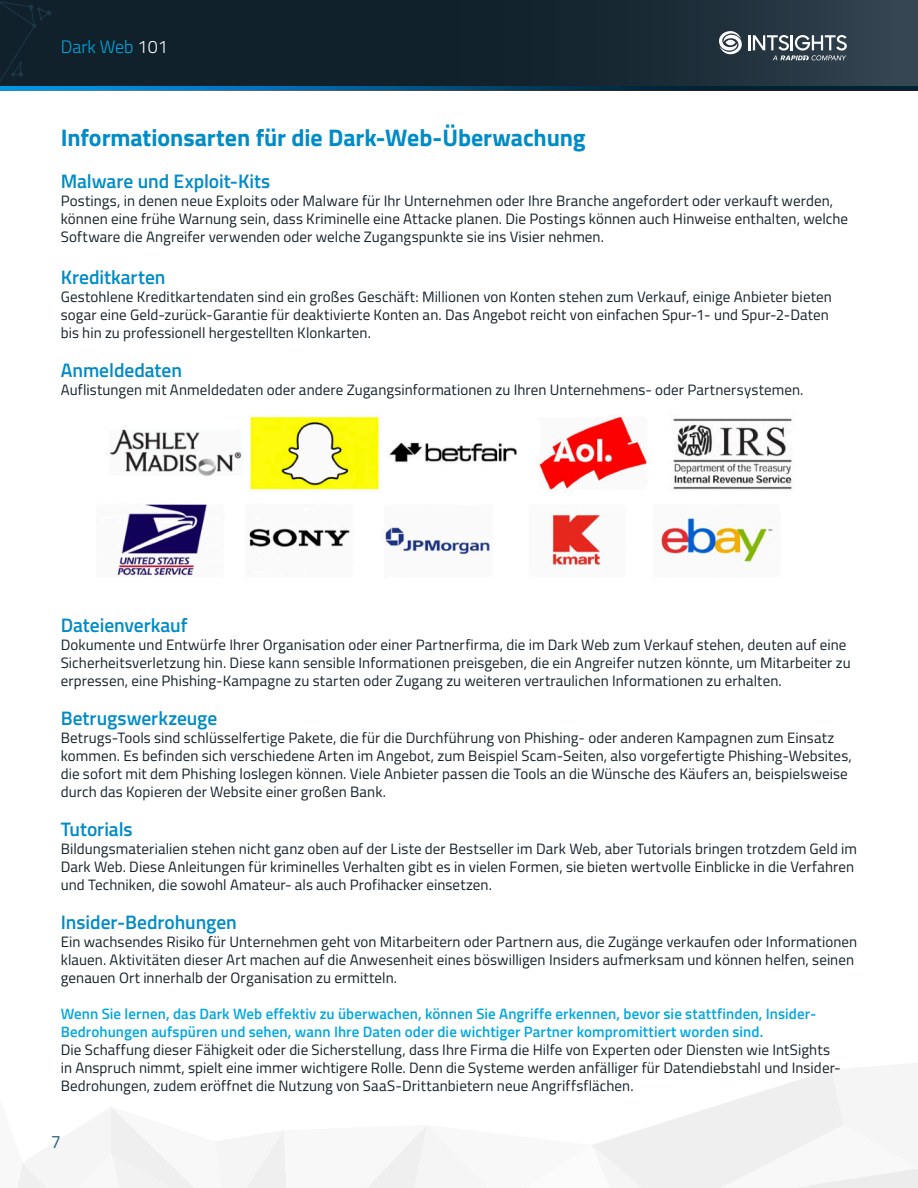
<style>
.page{position:relative;width:918px;height:1188px;background:#fff}
.page>*{position:absolute;margin:0;border:0;box-sizing:border-box;transform-origin:0 0}
.Body{font:700 24px "Titillium Web";letter-spacing:-.005em;color:#008cc7}
.Body-2{font:600 19.5px "Titillium Web";color:#008cc7}
.t1{font:300 18px "Titillium Web";color:#00a8e2}
.t2{font:18px "Titillium Web";color:#316481}
.Body-3{font:15px/18px "Titillium Web";letter-spacing:.005em;color:#15212a}
.Body-4{font:600 15px/18px "Titillium Web";letter-spacing:.005em;color:#00a8e2}
.s1{color:#fff}
</style>
<div class="page">
<div style="left:0;top:0;width:918px;height:87px;background:linear-gradient(to right,#05161f,#2a3a46)"></div>
<hr style="left:0;top:87px;width:918px;height:3px;background:#008cc7">
<svg style="left:0;top:1px;width:52px;height:85px;background:#10222c"></svg>
<hr style="left:748px;top:35px;width:3px;height:15px;background:#fff">
<svg style="left:719px;top:31px;width:23px;height:23px"></svg>
<svg style="left:753px;top:35px;width:94px;height:25px"></svg>
<svg style="left:17px;top:1070px;width:901px;height:118px"></svg>
<img style="left:109px;top:415px;width:683px;height:161px">
<p class="t1" style="left:61px;top:34px;width:109px">Dark Web <span class="s1">101</span></p>
<p class="Body" style="left:61px;top:119px;width:526px">Informationsarten für die Dark-Web-Überwachung</p>
<p class="Body-2" style="left:61px;top:166px;width:211px">Malware und Exploit-Kits</p>
<p class="Body-3" style="left:61px;top:191px;width:789px">Postings, in denen neue Exploits oder Malware für Ihr Unternehmen oder Ihre Branche angefordert oder verkauft werden, können eine frühe Warnung sein, dass Kriminelle eine Attacke planen. Die Postings können auch Hinweise enthalten, welche<br>Software die Angreifer verwenden oder welche Zugangspunkte sie ins Visier nehmen.</p>
<p class="Body-2" style="left:61px;top:262px;width:106px">Kreditkarten</p>
<p class="Body-3" style="left:61px;top:287px;width:773px">Gestohlene Kreditkartendaten sind ein großes Geschäft: Millionen von Konten stehen zum Verkauf, einige Anbieter bieten sogar eine Geld-zurück-Garantie für deaktivierte Konten an. Das Angebot reicht von einfachen Spur-1- und Spur-2-Daten</p>
<p class="Body-3" style="left:61px;top:323px;width:312px">bis hin zu professionell hergestellten Klonkarten.</p>
<p class="Body-2" style="left:61px;top:355px;width:123px">Anmeldedaten</p>
<p class="Body-3" style="left:61px;top:380px;width:744px">Auflistungen mit Anmeldedaten oder andere Zugangsinformationen zu Ihren Unternehmens- oder Partnersystemen.</p>
<p class="Body-2" style="left:61px;top:610px;width:128px">Dateienverkauf</p>
<p class="Body-3" style="left:61px;top:635px;width:791px">Dokumente und Entwürfe Ihrer Organisation oder einer Partnerfirma, die im Dark Web zum Verkauf stehen, deuten auf eine<br>Sicherheitsverletzung hin. Diese kann sensible Informationen preisgeben, die ein Angreifer nutzen könnte, um Mitarbeiter zu erpressen, eine Phishing-Kampagne zu starten oder Zugang zu weiteren vertraulichen Informationen zu erhalten.</p>
<p class="Body-2" style="left:61px;top:703px;width:158px">Betrugswerkzeuge</p>
<p class="Body-3" style="left:61px;top:728px;width:793px">Betrugs-Tools sind schlüsselfertige Pakete, die für die Durchführung von Phishing- oder anderen Kampagnen zum Einsatz kommen. Es befinden sich verschiedene Arten im Angebot, zum Beispiel Scam-Seiten, also vorgefertigte Phishing-Websites, die sofort mit dem Phishing loslegen können. Viele Anbieter passen die Tools an die Wünsche des Käufers an, beispielsweise durch das Kopieren der Website einer großen Bank.</p>
<p class="Body-2" style="left:61px;top:814px;width:73px">Tutorials</p>
<p class="Body-3" style="left:61px;top:839px;width:798px">Bildungsmaterialien stehen nicht ganz oben auf der Liste der Bestseller im Dark Web, aber Tutorials bringen trotzdem Geld im<br>Dark Web. Diese Anleitungen für kriminelles Verhalten gibt es in vielen Formen, sie bieten wertvolle Einblicke in die Verfahren und Techniken, die sowohl Amateur- als auch Profihacker einsetzen.</p>
<p class="Body-2" style="left:61px;top:907px;width:178px">Insider-Bedrohungen</p>
<p class="Body-3" style="left:61px;top:932px;width:798px">Ein wachsendes Risiko für Unternehmen geht von Mitarbeitern oder Partnern aus, die Zugänge verkaufen oder Informationen klauen. Aktivitäten dieser Art machen auf die Anwesenheit eines böswilligen Insiders aufmerksam und können helfen, seinen genauen Ort innerhalb der Organisation zu ermitteln.</p>
<p class="Body-4" style="left:61px;top:1004px;width:757px">Wenn Sie lernen, das Dark Web effektiv zu überwachen, können Sie Angriffe erkennen, bevor sie stattfinden, Insider-<br>Bedrohungen aufspüren und sehen, wann Ihre Daten oder die wichtiger Partner kompromittiert worden sind.</p>
<p class="Body-3" style="left:61px;top:1040px;width:782px">Die Schaffung dieser Fähigkeit oder die Sicherstellung, dass Ihre Firma die Hilfe von Experten oder Diensten wie IntSights in Anspruch nimmt, spielt eine immer wichtigere Rolle. Denn die Systeme werden anfälliger für Datendiebstahl und Insider-<br>Bedrohungen, zudem eröffnet die Nutzung von SaaS-Drittanbietern neue Angriffsflächen.</p>
<p class="t2" style="left:51px;top:1129px;width:12px">7</p>
</div>
